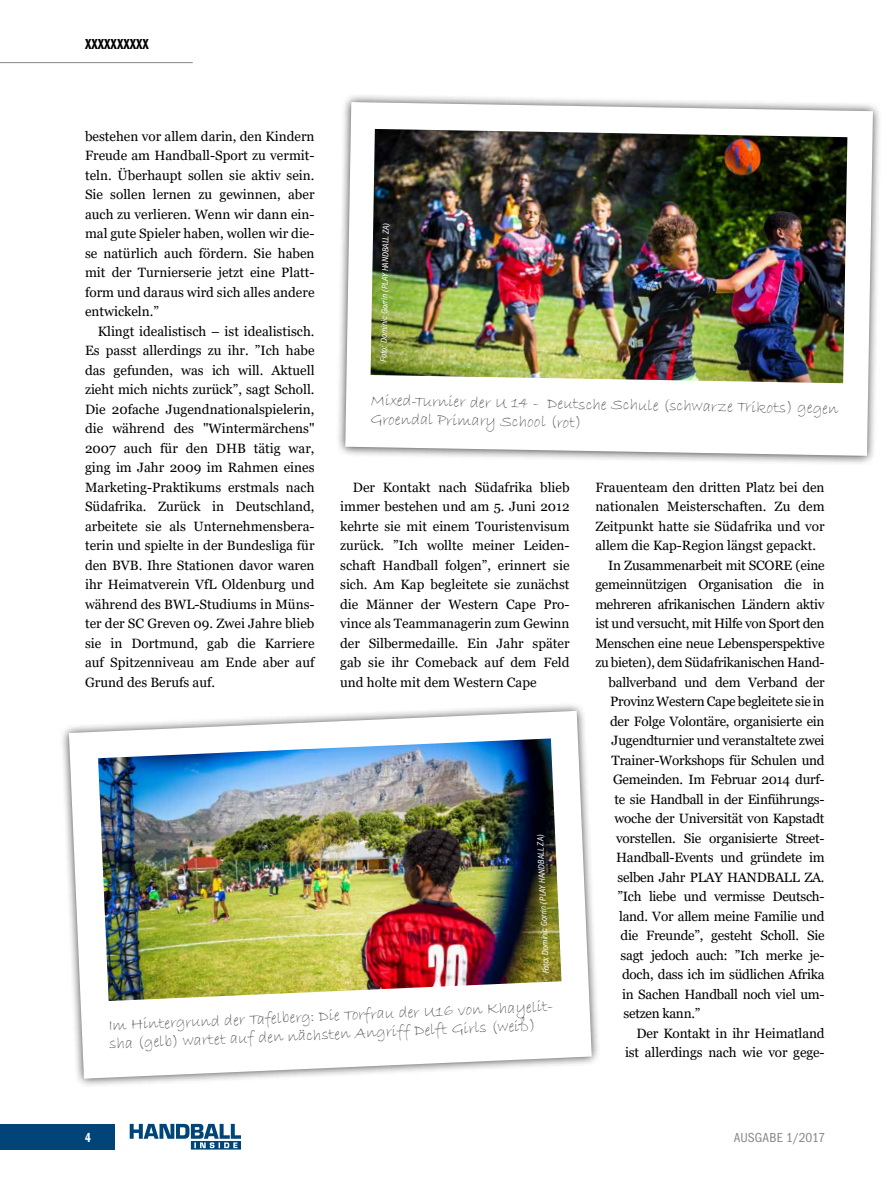
<style>
.page{position:relative;width:893px;height:1191px;background:#fff}
.page>*{position:absolute;margin:0;border:0;box-sizing:border-box;transform-origin:0 0}
.t1{font:16.5px/18.5px "Bradley Hand ITC Std";color:#575756}
.t2{font:15px "Franklin Gothic LT Demi Cmpr";color:#000}
.t3{font:13.5px/19.5px "Georgia";letter-spacing:-.02em;color:#000;text-align:justify}
.t4{font:13.5px "Georgia";color:#000}
.t5{font:condensed 13.5px "Franklin Gothic LT";letter-spacing:.005em;color:#878787}
.t6{font:13.5px "Franklin Gothic LT Demi Cmpr";color:#fff}
.t7{font:italic condensed 9px "Franklin Gothic LT";color:#fff}
</style>
<div class="page">
<hr style="left:0;top:62px;width:193px;height:1px;background:#878787">
<div style="left:0;top:1123px;width:114px;height:26px;background:#004478"></div>
<svg style="left:130px;top:1123px;width:111px;height:26px"></svg>
<div style="left:336px;top:93px;width:547px;height:372px;background:#000;opacity:.75"></div>
<svg style="left:345px;top:102px;width:528px;height:354px"></svg>
<img style="left:371px;top:129px;width:476px;height:254px">
<div style="left:59px;top:701px;width:542px;height:387px;background:#000;opacity:.75"></div>
<svg style="left:69px;top:711px;width:523px;height:367px"></svg>
<img style="left:98px;top:738px;width:463px;height:263px">
<p class="t2" style="left:85px;top:36px;width:65px">XXXXXXXXXX</p>
<p class="t3" style="left:85px;top:127px;width:231px">bestehen vor allem darin, den Kindern Freude am Handball-Sport zu vermit&shy;teln. Überhaupt sollen sie aktiv sein.<br>Sie sollen lernen zu gewinnen, aber auch zu verlieren. Wenn wir dann ein&shy;mal gute Spieler haben, wollen wir die&shy;se natürlich auch fördern. Sie haben mit der Turnierserie jetzt eine Platt&shy;form und daraus wird sich alles andere entwickeln.”</p>
<p class="t3" style="left:85px;top:322px;width:231px;text-indent:13px">Klingt idealistisch – ist idealistisch.<br>Es passt allerdings zu ihr. ”Ich habe das gefunden, was ich will. Aktuell zieht mich nichts zurück”, sagt Scholl.<br>Die 20fache Jugendnationalspielerin, die während des "Wintermärchens" 2007 auch für den DHB tätig war, ging im Jahr 2009 im Rahmen eines Marketing-Praktikums erstmals nach Südafrika. Zurück in Deutschland, arbeitete sie als Unternehmensbera&shy;terin und spielte in der Bundesliga für den BVB. Ihre Stationen davor waren ihr Heimatverein VfL Oldenburg und während des BWL-Studiums in Müns&shy;ter der SC Greven 09. Zwei Jahre blieb sie in Dortmund, gab die Karriere auf Spitzenniveau am Ende aber auf Grund des Berufs auf.</p>
<p class="t7" style="left:378px;top:362px;width:141px;rotate:-89deg">Foto: Dominic Gorrin (PLAY HANDBALL ZA)</p>
<p class="t1" style="left:371px;top:392px;width:469px;rotate:1deg">Mixed-Turnier der U 14 - Deutsche Schule (schwarze Trikots) gegen<br>Groendal Primary School (rot)</p>
<p class="t3" style="left:340px;top:477px;width:231px;text-indent:13px">Der Kontakt nach Südafrika blieb immer bestehen und am 5. Juni 2012 kehrte sie mit einem Touristenvisum zurück. ”Ich wollte meiner Leiden&shy;schaft Handball folgen”, erinnert sie sich. Am Kap begleitete sie zunächst die Männer der Western Cape Pro&shy;vince als Teammanagerin zum Gewinn der Silbermedaille. Ein Jahr später gab sie ihr Comeback auf dem Feld und holte mit dem Western Cape</p>
<p class="t4" style="left:595px;top:479px;width:231px">Frauenteam den dritten Platz bei den</p>
<p class="t4" style="left:595px;top:498px;width:231px">nationalen Meisterschaften. Zu dem</p>
<p class="t4" style="left:595px;top:518px;width:231px">Zeitpunkt hatte sie Südafrika und vor</p>
<p class="t4" style="left:595px;top:537px;width:222px">allem die Kap-Region längst gepackt.</p>
<p class="t3" style="left:608px;top:555px;width:218px">In Zusammenarbeit mit SCORE (eine</p>
<p class="t3" style="left:595px;top:575px;width:231px">gemeinnützigen Organisation die in</p>
<p class="t3" style="left:595px;top:594px;width:231px">mehreren afrikanischen Ländern aktiv</p>
<p class="t3" style="left:595px;top:614px;width:231px">ist und versucht, mit Hilfe von Sport den</p>
<p class="t3" style="left:595px;top:633px;width:231px">Menschen eine neue Lebensperspektive</p>
<p class="t3" style="left:595px;top:653px;width:231px">zu bieten), dem Südafrikanischen Hand-</p>
<p class="t3" style="left:609px;top:672px;width:217px">ballverband und dem Verband der</p>
<p class="t3" style="left:610px;top:692px;width:216px">Provinz Western Cape begleitete sie in</p>
<p class="t3" style="left:610px;top:711px;width:216px">der Folge Volontäre, organisierte ein</p>
<p class="t3" style="left:612px;top:731px;width:214px">Jugendturnier und veranstaltete zwei</p>
<p class="t3" style="left:612px;top:750px;width:214px">Trainer-Workshops für Schulen und</p>
<p class="t3" style="left:613px;top:770px;width:213px">Gemeinden. Im Februar 2014 durf-</p>
<p class="t3" style="left:615px;top:789px;width:211px">te sie Handball in der Einführungs-</p>
<p class="t3" style="left:615px;top:809px;width:211px">woche der Universität von Kapstadt</p>
<p class="t3" style="left:616px;top:828px;width:210px">vorstellen. Sie organisierte Street-</p>
<p class="t3" style="left:616px;top:848px;width:210px">Handball-Events und gründete im</p>
<p class="t3" style="left:618px;top:867px;width:209px">selben Jahr PLAY HANDBALL ZA.</p>
<p class="t3" style="left:618px;top:887px;width:208px">”Ich liebe und vermisse Deutsch-</p>
<p class="t3" style="left:619px;top:906px;width:207px">land. Vor allem meine Familie und</p>
<p class="t3" style="left:621px;top:926px;width:205px">die Freunde”, gesteht Scholl. Sie</p>
<p class="t3" style="left:621px;top:945px;width:205px">sagt jedoch auch: ”Ich merke je-</p>
<p class="t3" style="left:622px;top:965px;width:204px">doch, dass ich im südlichen Afrika</p>
<p class="t3" style="left:622px;top:984px;width:204px">in Sachen Handball noch viel um-</p>
<p class="t3" style="left:624px;top:1004px;width:78px">setzen kann.”</p>
<p class="t3" style="left:636px;top:1023px;width:190px">Der Kontakt in ihr Heimatland</p>
<p class="t3" style="left:625px;top:1043px;width:201px">ist allerdings nach wie vor gege-</p>
<p class="t7" style="left:540px;top:973px;width:141px;rotate:-92deg">Foto: Dominic Gorrin (PLAY HANDBALL ZA)</p>
<p class="t1" style="left:108px;top:1015px;width:449px;rotate:-2deg">Im Hintergrund der Tafelberg: Die Torfrau der U16 von Khayelit&shy;sha (gelb) wartet auf den nächsten Angriff Delft Girls (weiß)</p>
<p class="t6" style="left:85px;top:1129px;width:7px">4</p>
<p class="t5" style="left:734px;top:1129px;width:93px">AUSGABE 1/2017</p>
</div>
